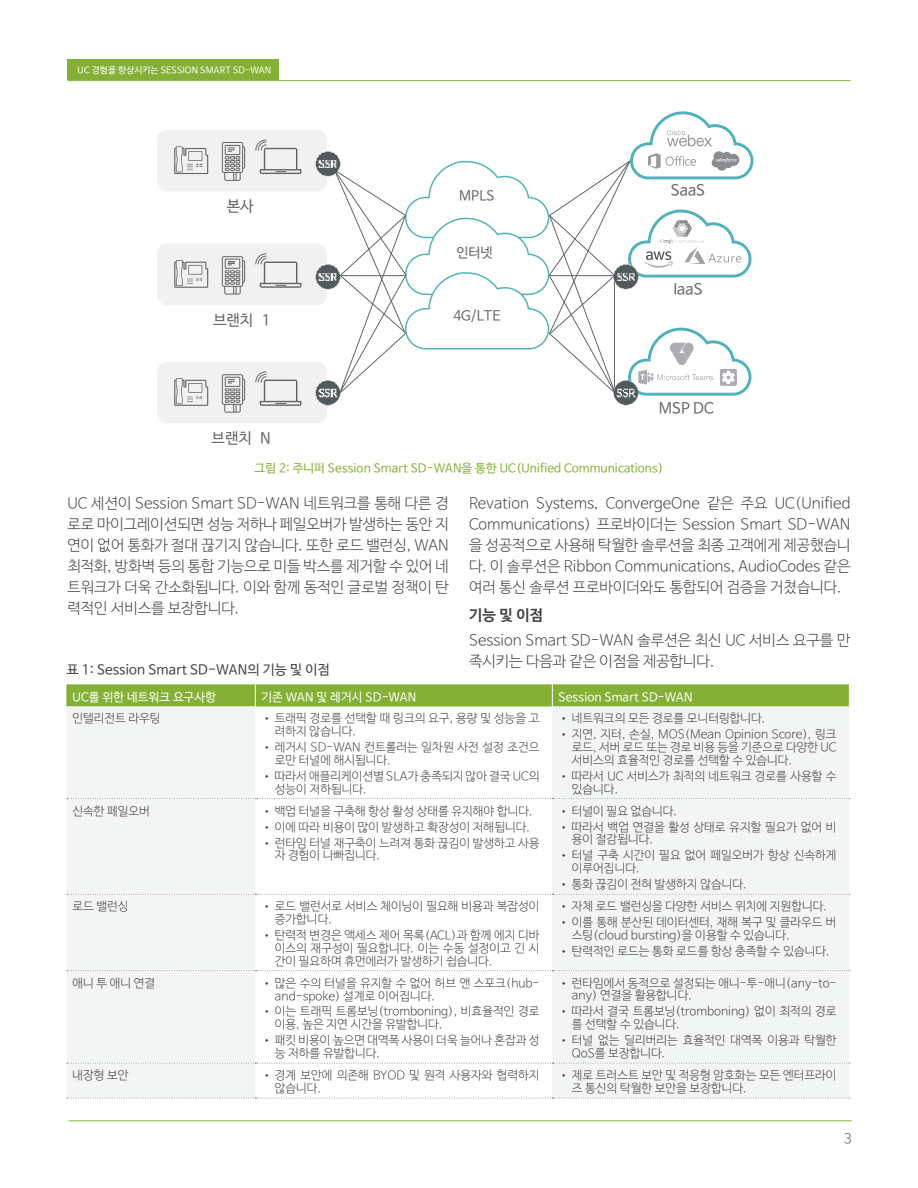
<style>
.page{position:relative;width:918px;height:1188px;background:#fff}
.page>*{position:absolute;margin:0;border:0;box-sizing:border-box;transform-origin:0 0}
.t1{font:15px/21px "Nanum Barun Gothic OTF Light";color:#404042;text-align:justify}
.t2{font:15px "Nanum Barun Gothic OTF";color:#636567}
.t3{font:15px "Nanum Barun Gothic OTF Bold";color:#404042}
.t4{font:13.65px "Nanum Barun Gothic OTF";color:#636567}
.t5{font:13.5px "Nanum Barun Gothic OTF";letter-spacing:.01em;color:#404042}
.t6{font:13.5px "Nanum Barun Gothic OTF Light";color:#4d525a}
.t7{font:12px/12.8px "Nanum Barun Gothic OTF Light";color:#404042}
.t8{font:12px "Nanum Barun Gothic OTF";letter-spacing:.01em;color:#84b135}
.t9{font:12px "Nanum Barun Gothic OTF";letter-spacing:.015em;color:#fff}
.t10{font:9px "Nanum Barun Gothic OTF";letter-spacing:.015em;color:#fff}
</style>
<div class="page">
<hr style="left:69px;top:1120px;width:783px;height:1px;background:#84b135">
<hr style="left:68px;top:80px;width:782px;height:1px;background:#84b135">
<div style="left:68px;top:60px;width:211px;height:20px;background:#84b135"></div>
<div style="left:157px;top:130px;width:170px;height:62px;background:#f1f1f2;border-radius:10px"></div>
<svg style="left:255px;top:140px;width:47px;height:34px"></svg>
<svg style="left:174px;top:146px;width:34px;height:28px"></svg>
<div style="left:157px;top:244px;width:170px;height:61px;background:#f1f1f2;border-radius:10px"></div>
<svg style="left:255px;top:253px;width:47px;height:35px"></svg>
<svg style="left:174px;top:260px;width:34px;height:28px"></svg>
<div style="left:157px;top:362px;width:170px;height:61px;background:#f1f1f2;border-radius:10px"></div>
<svg style="left:255px;top:371px;width:47px;height:35px"></svg>
<svg style="left:174px;top:378px;width:34px;height:28px"></svg>
<svg style="left:222px;top:142px;width:23px;height:39px"></svg>
<svg style="left:222px;top:256px;width:23px;height:39px"></svg>
<svg style="left:222px;top:374px;width:23px;height:39px"></svg>
<svg style="left:338px;top:111px;width:415px;height:285px"></svg>
<img style="left:315px;top:147px;width:29px;height:32px">
<img style="left:315px;top:260px;width:29px;height:32px">
<img style="left:315px;top:376px;width:29px;height:30px">
<img style="left:609px;top:260px;width:33px;height:32px">
<img style="left:609px;top:376px;width:33px;height:30px">
<svg style="left:66px;top:707px;width:783px;height:391px;fill:#f3f4f4"></svg>
<svg style="left:66px;top:684px;width:784px;height:23px;background:#89b43d"></svg>
<svg style="left:67px;top:798px;width:783px;height:1px"></svg>
<svg style="left:67px;top:894px;width:783px;height:1px"></svg>
<svg style="left:67px;top:970px;width:783px;height:1px"></svg>
<svg style="left:67px;top:1063px;width:783px;height:1px"></svg>
<svg style="left:67px;top:1098px;width:783px;height:1px"></svg>
<p class="t10" style="left:78px;top:66px;width:195px">UC 경험을 향상시키는 SESSION SMART SD-WAN</p>
<p class="t2" style="left:227px;top:198px;width:28px">본사</p>
<p class="t2" style="left:213px;top:312px;width:59px">브랜치 1</p>
<p class="t2" style="left:212px;top:431px;width:61px">브랜치 N</p>
<p class="t4" style="left:459px;top:189px;width:37px">MPLS</p>
<p class="t4" style="left:456px;top:246px;width:38px">인터넷</p>
<p class="t4" style="left:453px;top:308px;width:49px">4G/LTE</p>
<p class="t2" style="left:671px;top:183px;width:36px">SaaS</p>
<p class="t2" style="left:673px;top:282px;width:31px">IaaS</p>
<p class="t2" style="left:659px;top:400px;width:57px">MSP DC</p>
<p class="t8" style="left:255px;top:462px;width:410px">그림 2: 주니퍼 Session Smart SD-WAN을 통한 UC(Unified Communications)</p>
<p class="t1" style="left:68px;top:493px;width:383px">UC 세션이 Session Smart SD-WAN 네트워크를 통해 다른 경 로로 마이그레이션되면 성능 저하나 페일오버가 발생하는 동안 지 연이 없어 통화가 절대 끊기지 않습니다. 또한 로드 밸런싱, WAN 최적화, 방화벽 등의 통합 기능으로 미들 박스를 제거할 수 있어 네 트워크가 더욱 간소화됩니다. 이와 함께 동적인 글로벌 정책이 탄 력적인 서비스를 보장합니다.</p>
<p class="t1" style="left:469px;top:493px;width:383px">Revation Systems, ConvergeOne 같은 주요 UC(Unified Communications) 프로바이더는 Session Smart SD-WAN 을 성공적으로 사용해 탁월한 솔루션을 최종 고객에게 제공했습니 다. 이 솔루션은 Ribbon Communications, AudioCodes 같은 여러 통신 솔루션 프로바이더와도 통합되어 검증을 거쳤습니다.</p>
<p class="t3" style="left:469px;top:608px;width:76px">기능 및 이점</p>
<p class="t1" style="left:469px;top:630px;width:383px">Session Smart SD-WAN 솔루션은 최신 UC 서비스 요구를 만 족시키는 다음과 같은 이점을 제공합니다.</p>
<p class="t5" style="left:66px;top:662px;width:265px">표 1: Session Smart SD-WAN의 기능 및 이점</p>
<p class="t9" style="left:72px;top:690px;width:145px">UC를 위한 네트워크 요구사항</p>
<p class="t9" style="left:261px;top:690px;width:156px">기존 WAN 및 레거시 SD-WAN</p>
<p class="t9" style="left:558px;top:690px;width:136px">Session Smart SD-WAN</p>
<p class="t7" style="left:72px;top:713px;width:90px">인텔리전트 라우팅</p>
<p class="t7" style="left:275px;top:713px;width:266px;text-indent:-14px">• 트래픽 경로를 선택할 때 링크의 요구, 용량 및 성능을 고 려하지 않습니다.</p>
<p class="t7" style="left:275px;top:741px;width:266px;text-indent:-14px">• 레거시 SD-WAN 컨트롤러는 일차원 사전 설정 조건으 로만 터널에 해시됩니다.</p>
<p class="t7" style="left:275px;top:770px;width:266px;text-indent:-14px">• 따라서 애플리케이션별 SLA가 충족되지 않아 결국 UC의 성능이 저하됩니다.</p>
<p class="t7" style="left:558px;top:713px;width:209px">• 네트워크의 모든 경로를 모니터링합니다.</p>
<p class="t7" style="left:572px;top:729px;width:266px;text-align:justify;text-indent:-14px">• 지연, 지터, 손실, MOS(Mean Opinion Score), 링크 로드, 서버 로드 또는 경로 비용 등을 기준으로 다양한 UC 서비스의 효율적인 경로를 선택할 수 있습니다.</p>
<p class="t7" style="left:572px;top:770px;width:266px;text-indent:-14px">• 따라서 UC 서비스가 최적의 네트워크 경로를 사용할 수 있습니다.</p>
<p class="t7" style="left:72px;top:805px;width:79px">신속한 페일오버</p>
<p class="t7" style="left:261px;top:805px;width:273px">• 백업 터널을 구축해 항상 활성 상태를 유지해야 합니다.</p>
<p class="t7" style="left:261px;top:821px;width:270px">• 이에 따라 비용이 많이 발생하고 확장성이 저해됩니다.</p>
<p class="t7" style="left:275px;top:837px;width:266px;text-indent:-14px">• 런타임 터널 재구축이 느려져 통화 끊김이 발생하고 사용 자 경험이 나빠집니다.</p>
<p class="t7" style="left:72px;top:901px;width:58px">로드 밸런싱</p>
<p class="t7" style="left:275px;top:901px;width:266px;text-indent:-14px">• 로드 밸런서로 서비스 체이닝이 필요해 비용과 복잡성이 증가합니다.</p>
<p class="t7" style="left:275px;top:929px;width:266px;text-align:justify;text-indent:-14px">• 탄력적 변경은 액세스 제어 목록(ACL)과 함께 에지 디바 이스의 재구성이 필요합니다. 이는 수동 설정이고 긴 시 간이 필요하며 휴먼에러가 발생하기 쉽습니다.</p>
<p class="t7" style="left:72px;top:977px;width:84px">애니 투 애니 연결</p>
<p class="t7" style="left:275px;top:977px;width:266px;text-indent:-14px">• 많은 수의 터널을 유지할 수 없어 허브 앤 스포크(hub&shy;and-spoke) 설계로 이어집니다.</p>
<p class="t7" style="left:275px;top:1006px;width:266px;text-indent:-14px">• 이는 트래픽 트롬보닝(tromboning), 비효율적인 경로 이용, 높은 지연 시간을 유발합니다.</p>
<p class="t7" style="left:275px;top:1035px;width:266px;text-indent:-14px">• 패킷 비용이 높으면 대역폭 사용이 더욱 늘어나 혼잡과 성 능 저하를 유발합니다.</p>
<p class="t7" style="left:558px;top:805px;width:120px">• 터널이 필요 없습니다.</p>
<p class="t7" style="left:572px;top:821px;width:266px;text-indent:-14px">• 따라서 백업 연결을 활성 상태로 유지할 필요가 없어 비 용이 절감됩니다.</p>
<p class="t7" style="left:572px;top:850px;width:266px;text-indent:-14px">• 터널 구축 시간이 필요 없어 페일오버가 항상 신속하게 이루어집니다.</p>
<p class="t7" style="left:558px;top:878px;width:190px">• 통화 끊김이 전혀 발생하지 않습니다.</p>
<p class="t7" style="left:558px;top:901px;width:270px">• 자체 로드 밸런싱을 다양한 서비스 위치에 지원합니다.</p>
<p class="t7" style="left:572px;top:917px;width:266px;text-indent:-14px">• 이를 통해 분산된 데이터센터, 재해 복구 및 클라우드 버 스팅(cloud bursting)을 이용할 수 있습니다.</p>
<p class="t7" style="left:558px;top:945px;width:273px">• 탄력적인 로드는 통화 로드를 항상 충족할 수 있습니다.</p>
<p class="t7" style="left:572px;top:977px;width:266px;text-indent:-14px">• 런타임에서 동적으로 설정되는 애니-투-애니(any-to&shy;any) 연결을 활용합니다.</p>
<p class="t7" style="left:572px;top:1006px;width:266px;text-indent:-14px">• 따라서 결국 트롬보닝(tromboning) 없이 최적의 경로 를 선택할 수 있습니다.</p>
<p class="t7" style="left:572px;top:1034px;width:266px;text-indent:-14px">• 터널 없는 딜리버리는 효율적인 대역폭 이용과 탁월한<br>QoS를 보장합니다.</p>
<p class="t7" style="left:72px;top:1069px;width:58px">내장형 보안</p>
<p class="t7" style="left:275px;top:1069px;width:266px;text-indent:-14px">• 경계 보안에 의존해 BYOD 및 원격 사용자와 협력하지 않습니다.</p>
<p class="t7" style="left:572px;top:1069px;width:266px;text-indent:-14px">• 제로 트러스트 보안 및 적응형 암호화는 모든 엔터프라이 즈 통신의 탁월한 보안을 보장합니다.</p>
<p class="t6" style="left:844px;top:1131px;width:9px">3</p>
</div>
